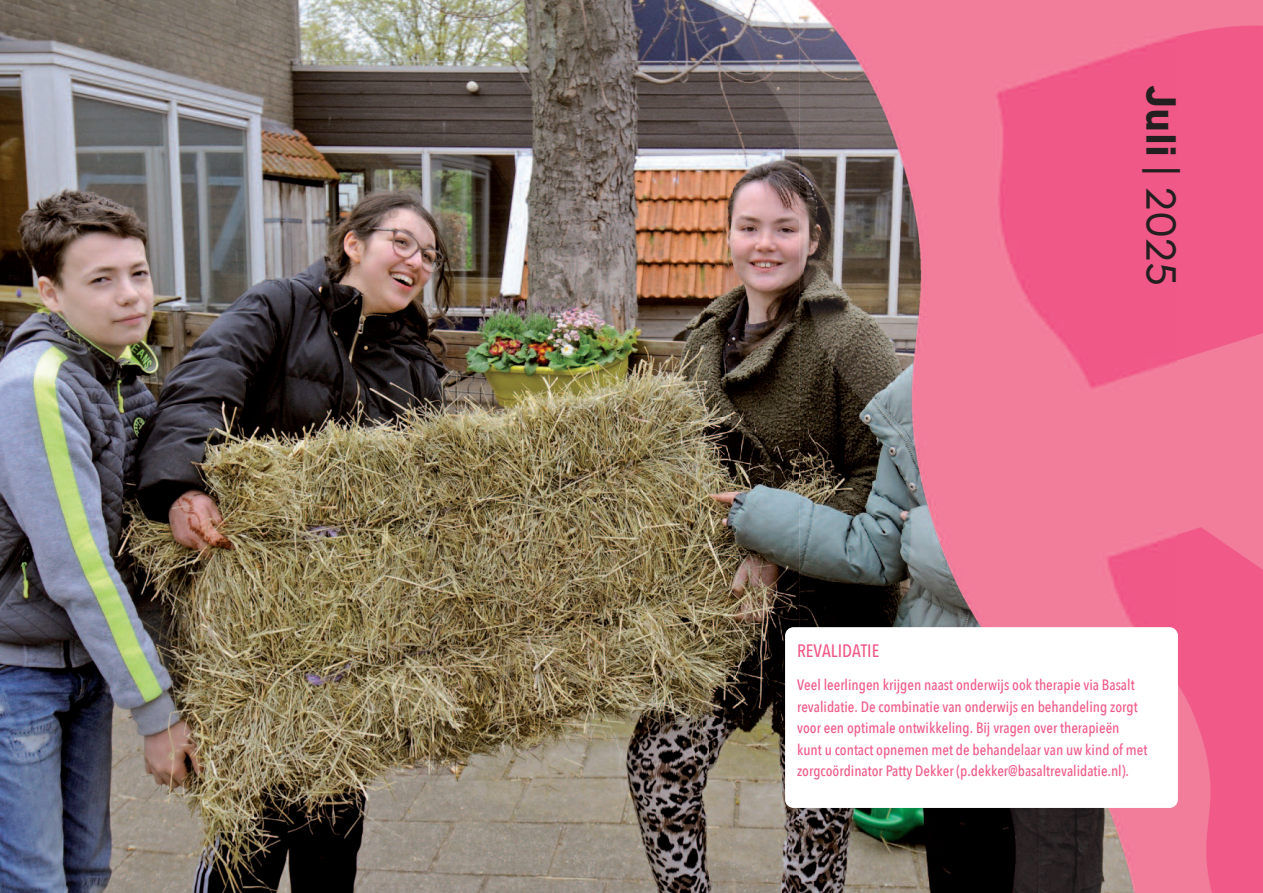
<style>
.page{position:relative;width:1263px;height:893px;background:#fff}
.page>*{position:absolute;margin:0;border:0;box-sizing:border-box;transform-origin:0 0}
.t1{font:300 42px "Ministry";color:#231f20}
.t2{font:500 18px "Avenir Next Condensed";color:#f05988}
.t3{font:500 15px/21.6px "Avenir Next Condensed";color:#f05988}
.s1{font-weight:700}
</style>
<div class="page">
<img style="left:0;top:0;width:709px;height:893px">
<img style="left:709px;top:0;width:554px;height:893px">
<div style="left:785px;top:627px;width:393px;height:181px;background:#fff;border-radius:9px"></div>
<h1 class="t1" style="left:1178px;top:85px;width:203px;rotate:90deg"><span class="s1">Juli</span> | 2025</h1>
<p class="t2" style="left:797px;top:639px;width:84px">REVALIDATIE</p>
<p class="t3" style="left:797px;top:674px;width:352px">Veel leerlingen krijgen naast onderwijs ook therapie via Basalt revalidatie. De combinatie van onderwijs en behandeling zorgt voor een optimale ontwikkeling. Bij vragen over therapieën kunt u contact opnemen met de behandelaar van uw kind of met zorgcoördinator Patty Dekker (p.dekker@basaltrevalidatie.nl).</p>
</div>
